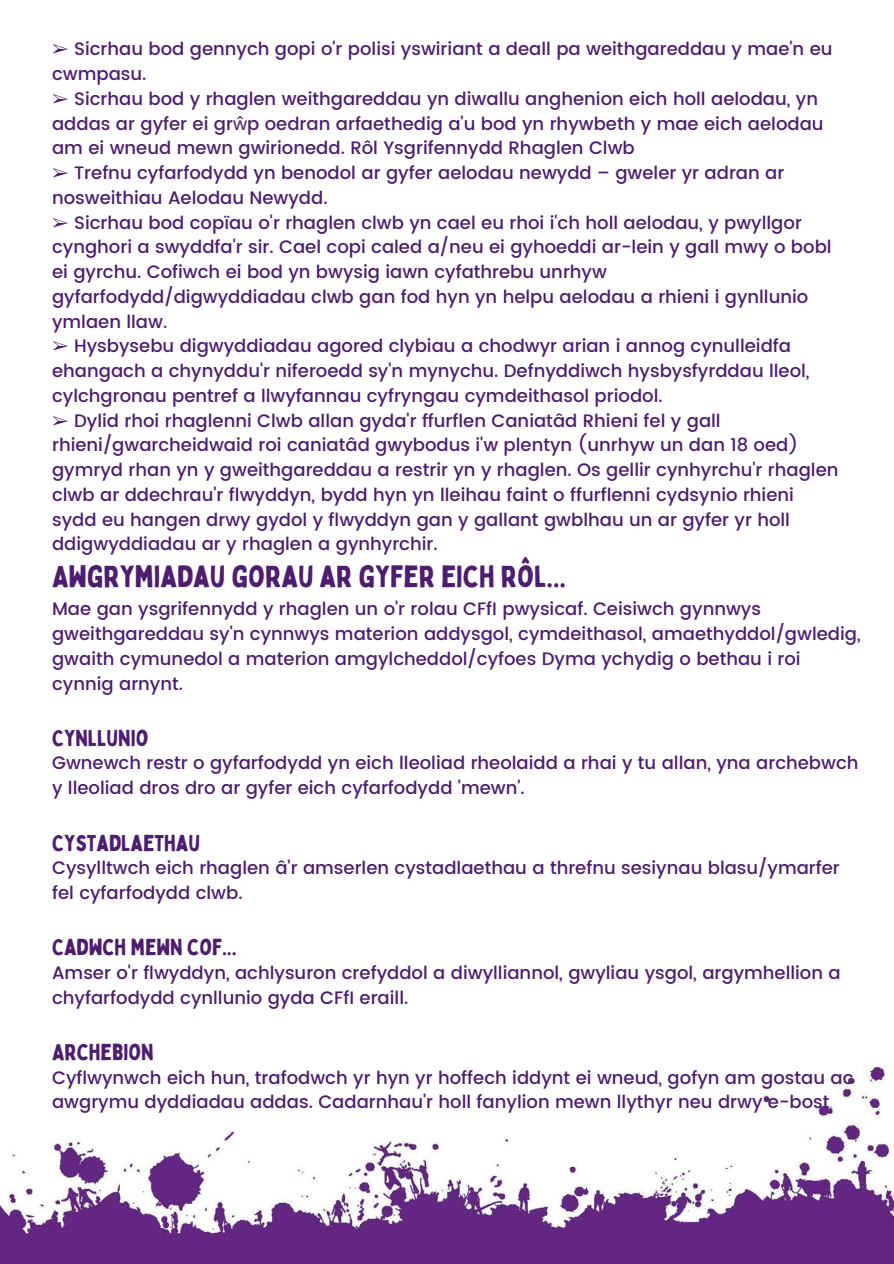
<style>
.page{position:relative;width:894px;height:1264px;background:#fff}
.page>*{position:absolute;margin:0;border:0;box-sizing:border-box;transform-origin:0 0}
.t1{font:30px "Bobby Jones";color:#4e1c71}
.t2{font:22.5px "Bobby Jones";color:#4e1c71}
.t3{font:500 18px/24.8px "Poppins";color:#4e1c71}
.s1{font-family:"Free Serif";font-weight:400}
.s2{font-family:"Noto Sans";font-weight:400}
</style>
<div class="page">
<img style="left:0;top:1066px;width:893px;height:197px">
<p class="t3" style="left:52px;top:37px;width:781px"><span class="s1">➢</span> Sicrhau bod gennych gopi o'r polisi yswiriant a deall pa weithgareddau y mae'n eu cwmpasu.</p>
<p class="t3" style="left:52px;top:86px;width:772px"><span class="s1">➢</span> Sicrhau bod y rhaglen weithgareddau yn diwallu anghenion eich holl aelodau, yn addas ar gyfer ei gr<span class="s2">ŵ</span>p oedran arfaethedig a'u bod yn rhywbeth y mae eich aelodau am ei wneud mewn gwirionedd. Rôl Ysgrifennydd Rhaglen Clwb</p>
<p class="t3" style="left:52px;top:161px;width:733px"><span class="s1">➢</span> Trefnu cyfarfodydd yn benodol ar gyfer aelodau newydd – gweler yr adran ar nosweithiau Aelodau Newydd.</p>
<p class="t3" style="left:52px;top:210px;width:780px"><span class="s1">➢</span> Sicrhau bod copïau o'r rhaglen clwb yn cael eu rhoi i'ch holl aelodau, y pwyllgor cynghori a swyddfa'r sir. Cael copi caled a/neu ei gyhoeddi ar-lein y gall mwy o bobl ei gyrchu. Cofiwch ei bod yn bwysig iawn cyfathrebu unrhyw gyfarfodydd/digwyddiadau clwb gan fod hyn yn helpu aelodau a rhieni i gynllunio ymlaen llaw.</p>
<p class="t3" style="left:52px;top:334px;width:758px"><span class="s1">➢</span> Hysbysebu digwyddiadau agored clybiau a chodwyr arian i annog cynulleidfa ehangach a chynyddu'r niferoedd sy'n mynychu. Defnyddiwch hysbysfyrddau lleol, cylchgronau pentref a llwyfannau cyfryngau cymdeithasol priodol.</p>
<p class="t3" style="left:52px;top:408px;width:787px"><span class="s1">➢</span> Dylid rhoi rhaglenni Clwb allan gyda'r ffurflen Caniatâd Rhieni fel y gall rhieni/gwarcheidwaid roi caniatâd gwybodus i'w plentyn (unrhyw un dan 18 oed) gymryd rhan yn y gweithgareddau a restrir yn y rhaglen. Os gellir cynhyrchu'r rhaglen clwb ar ddechrau'r flwyddyn, bydd hyn yn lleihau faint o ffurflenni cydsynio rhieni sydd eu hangen drwy gydol y flwyddyn gan y gallant gwblhau un ar gyfer yr holl ddigwyddiadau ar y rhaglen a gynhyrchir.</p>
<h1 class="t1" style="left:52px;top:557px;width:515px">AWGRYMIADAU GORAU AR GYFER EICH RÔL...</h1>
<p class="t3" style="left:52px;top:597px;width:809px">Mae gan ysgrifennydd y rhaglen un o'r rolau CFfI pwysicaf. Ceisiwch gynnwys gweithgareddau sy'n cynnwys materion addysgol, cymdeithasol, amaethyddol/gwledig, gwaith cymunedol a materion amgylcheddol/cyfoes Dyma ychydig o bethau i roi cynnig arnynt.</p>
<p class="t2" style="left:52px;top:723px;width:98px">CYNLLUNIO</p>
<p class="t3" style="left:52px;top:751px;width:807px">Gwnewch restr o gyfarfodydd yn eich lleoliad rheolaidd a rhai y tu allan, yna archebwch y lleoliad dros dro ar gyfer eich cyfarfodydd 'mewn'.</p>
<p class="t2" style="left:52px;top:827px;width:149px">CYSTADLAETHAU</p>
<p class="t3" style="left:52px;top:855px;width:789px">Cysylltwch eich rhaglen â'r amserlen cystadlaethau a threfnu sesiynau blasu/ymarfer fel cyfarfodydd clwb.</p>
<p class="t2" style="left:52px;top:932px;width:186px">CADWCH MEWN COF...</p>
<p class="t3" style="left:52px;top:960px;width:790px">Amser o'r flwyddyn, achlysuron crefyddol a diwylliannol, gwyliau ysgol, argymhellion a chyfarfodydd cynllunio gyda CFfI eraill.</p>
<p class="t2" style="left:52px;top:1037px;width:103px">ARCHEBION</p>
<p class="t3" style="left:52px;top:1065px;width:802px">Cyflwynwch eich hun, trafodwch yr hyn yr hoffech iddynt ei wneud, gofyn am gostau ac awgrymu dyddiadau addas. Cadarnhau'r holl fanylion mewn llythyr neu drwy e-bost</p>
</div>
